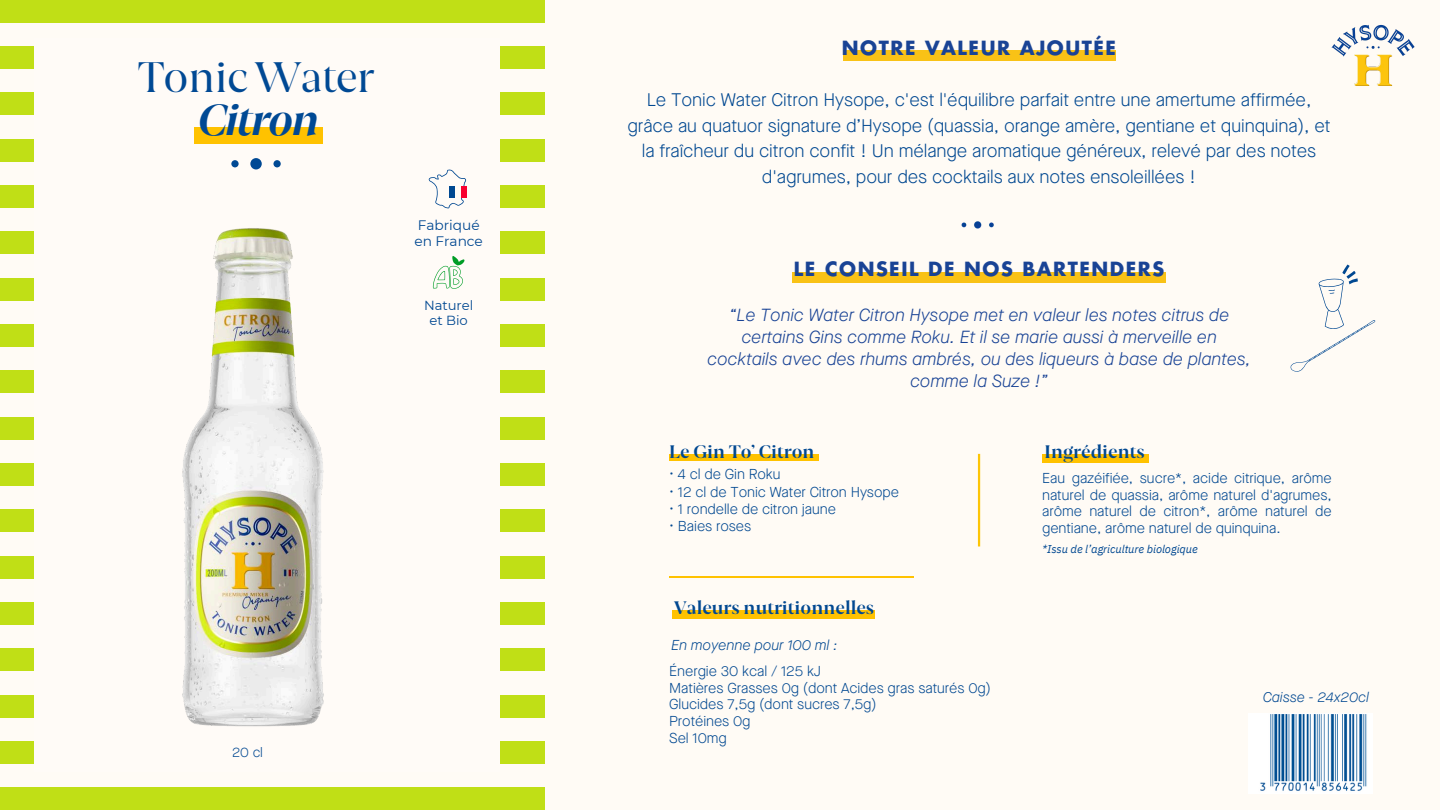
<style>
.page{position:relative;width:1440px;height:810px;background:#fffbf5}
.page>*{position:absolute;margin:0;border:0;box-sizing:border-box;transform-origin:0 0}
.t1{font:italic 700 41.9px "Joane";letter-spacing:-.025em;color:#004994}
.t2{font:41.1px "Joane";letter-spacing:-.025em;color:#004994}
.t3{font:700 19.1px "Futura LT Pro";letter-spacing:.08em;color:#194395}
.t4{font:300 18.2px/25.5px "Maison Neue";letter-spacing:-.005em;color:#004891;text-align:center}
.t5{font:italic 300 17.6px/21.9px "Maison Neue";letter-spacing:-.005em;color:#194395;text-align:center}
.t6{font:700 17.4px "Joane";letter-spacing:.005em;color:#004891}
.t7{font:300 14.4px/16.8px "Maison Neue";letter-spacing:-.005em;color:#004891}
.t8{font:italic 300 14.4px "Maison Neue";letter-spacing:-.005em;color:#004891}
.t9{font:italic 300 14px "Maison Neue";letter-spacing:-.005em;color:#004891}
.t10{font:13.7px/15.7px "Montserrat";letter-spacing:-.005em;color:#004891}
.t11{font:300 13.7px "Maison Neue";color:#004891}
.t12{font:13.2px/15px "Montserrat";letter-spacing:-.005em;color:#004891;text-align:center}
.t13{font:italic 11.2px "IBM Plex Sans";letter-spacing:-.005em;color:#004891}
</style>
<div class="page">
<hr style="left:669px;top:576px;width:245px;height:1px;background:#ffc200">
<svg style="left:1290px;top:264px;width:85px;height:108px"></svg>
<div style="left:672px;top:610px;width:203px;height:9px;background:#ffc200"></div>
<div style="left:0;top:0;width:545px;height:23px;background:#c0df16"></div>
<div style="left:0;top:46px;width:545px;height:23px;background:#c0df16"></div>
<div style="left:0;top:92px;width:545px;height:23px;background:#c0df16"></div>
<div style="left:0;top:139px;width:545px;height:23px;background:#c0df16"></div>
<div style="left:0;top:185px;width:545px;height:23px;background:#c0df16"></div>
<div style="left:0;top:231px;width:545px;height:23px;background:#c0df16"></div>
<div style="left:0;top:278px;width:545px;height:23px;background:#c0df16"></div>
<div style="left:0;top:324px;width:545px;height:23px;background:#c0df16"></div>
<div style="left:0;top:370px;width:545px;height:23px;background:#c0df16"></div>
<div style="left:0;top:417px;width:545px;height:23px;background:#c0df16"></div>
<div style="left:0;top:463px;width:545px;height:23px;background:#c0df16"></div>
<div style="left:0;top:509px;width:545px;height:23px;background:#c0df16"></div>
<div style="left:0;top:556px;width:545px;height:23px;background:#c0df16"></div>
<div style="left:0;top:602px;width:545px;height:23px;background:#c0df16"></div>
<div style="left:0;top:648px;width:545px;height:23px;background:#c0df16"></div>
<div style="left:0;top:695px;width:545px;height:23px;background:#c0df16"></div>
<div style="left:0;top:741px;width:545px;height:23px;background:#c0df16"></div>
<div style="left:0;top:787px;width:545px;height:23px;background:#c0df16"></div>
<div style="left:34px;top:38px;width:466px;height:734px;background:#fffbf7"></div>
<div style="left:273px;top:160px;width:8px;height:7px;background:#004994;border-radius:50%"></div>
<div style="left:231px;top:160px;width:8px;height:7px;background:#004994;border-radius:50%"></div>
<div style="left:250px;top:158px;width:12px;height:11px;background:#004994;border-radius:50%"></div>
<div style="left:195px;top:127px;width:128px;height:16px;background:#ffc200"></div>
<div style="left:1042px;top:454px;width:107px;height:9px;background:#ffc200"></div>
<div style="left:669px;top:455px;width:150px;height:6px;background:#ffc200"></div>
<hr style="left:978px;top:454px;width:2px;height:92px;background:#fdc506">
<img style="left:961px;top:221px;width:33px;height:8px">
<div style="left:843px;top:50px;width:272px;height:11px;background:#f9c216"></div>
<div style="left:792px;top:272px;width:374px;height:11px;background:#f9c216"></div>
<img style="left:182px;top:228px;width:142px;height:499px">
<img style="left:1331px;top:24px;width:84px;height:62px">
<img style="left:1260px;top:714px;width:107px;height:77px">
<svg style="left:429px;top:170px;width:37px;height:38px"></svg>
<div style="left:450px;top:186px;width:6px;height:11px;background:#004891"></div>
<div style="left:456px;top:186px;width:5px;height:11px;background:#fffbf5"></div>
<div style="left:461px;top:186px;width:6px;height:11px;background:#f80030"></div>
<svg style="left:433px;top:256px;width:31px;height:33px"></svg>
<h4 class="t2" style="left:138px;top:60px;width:237px">Tonic Water</h4>
<h5 class="t1" style="left:197px;top:103px;width:123px">Citron</h5>
<h6 class="t10" style="left:414px;top:218px;width:70px">Fabriqué en France</h6>
<p class="t12" style="left:424px;top:298px;width:51px">Naturel et Bio</p>
<h4 class="t11" style="left:232px;top:745px;width:32px">20 cl</h4>
<h6 class="t3" style="left:842px;top:39px;width:276px">NOTRE VALEUR AJOUTÉE</h6>
<h5 class="t4" style="left:628px;top:88px;width:704px">Le Tonic Water Citron Hysope, c'est l'équilibre parfait entre une amertume affirmée, grâce au quatuor signature d’Hysope (quassia, orange amère, gentiane et quinquina), et la fraîcheur du citron confit ! Un mélange aromatique généreux, relevé par des notes d'agrumes, pour des cocktails aux notes ensoleillées !</h5>
<h6 class="t3" style="left:794px;top:260px;width:372px">LE CONSEIL DE NOS BARTENDERS</h6>
<h6 class="t5" style="left:707px;top:305px;width:545px">“Le Tonic Water Citron Hysope met en valeur les notes citrus de certains Gins comme Roku. Et il se marie aussi à merveille en cocktails avec des rhums ambrés, ou des liqueurs à base de plantes, comme la Suze !”</h6>
<p class="t6" style="left:669px;top:445px;width:147px">Le Gin To’ Citron</p>
<h6 class="t7" style="left:669px;top:466px;width:113px">• 4 cl de Gin Roku</h6>
<h6 class="t7" style="left:669px;top:484px;width:231px">• 12 cl de Tonic Water Citron Hysope</h6>
<h6 class="t7" style="left:669px;top:501px;width:168px">• 1 rondelle de citron jaune</h6>
<h6 class="t7" style="left:669px;top:519px;width:84px">• Baies roses</h6>
<h2 class="t6" style="left:674px;top:601px;width:201px">Valeurs nutritionnelles</h2>
<h1 class="t8" style="left:671px;top:637px;width:168px">En moyenne pour 100 ml :</h1>
<p class="t7" style="left:669px;top:663px;width:323px">Énergie 30 kcal / 125 kJ<br>Matières Grasses 0g (dont Acides gras saturés 0g)<br>Glucides 7,5g (dont sucres 7,5g)<br>Protéines 0g<br>Sel 10mg</p>
<h6 class="t6" style="left:1045px;top:445px;width:102px">Ingrédients</h6>
<h6 class="t7" style="left:1042px;top:470px;width:291px;text-align:justify">Eau gazéifiée, sucre*, acide citrique, arôme naturel de quassia, arôme naturel d'agrumes, arôme naturel de citron*, arôme naturel de gentiane, arôme naturel de quinquina.</h6>
<h6 class="t13" style="left:1042px;top:542px;width:157px">*Issu de l’agriculture biologique</h6>
<h4 class="t9" style="left:1263px;top:690px;width:108px">Caisse - 24x20cl</h4>
</div>
